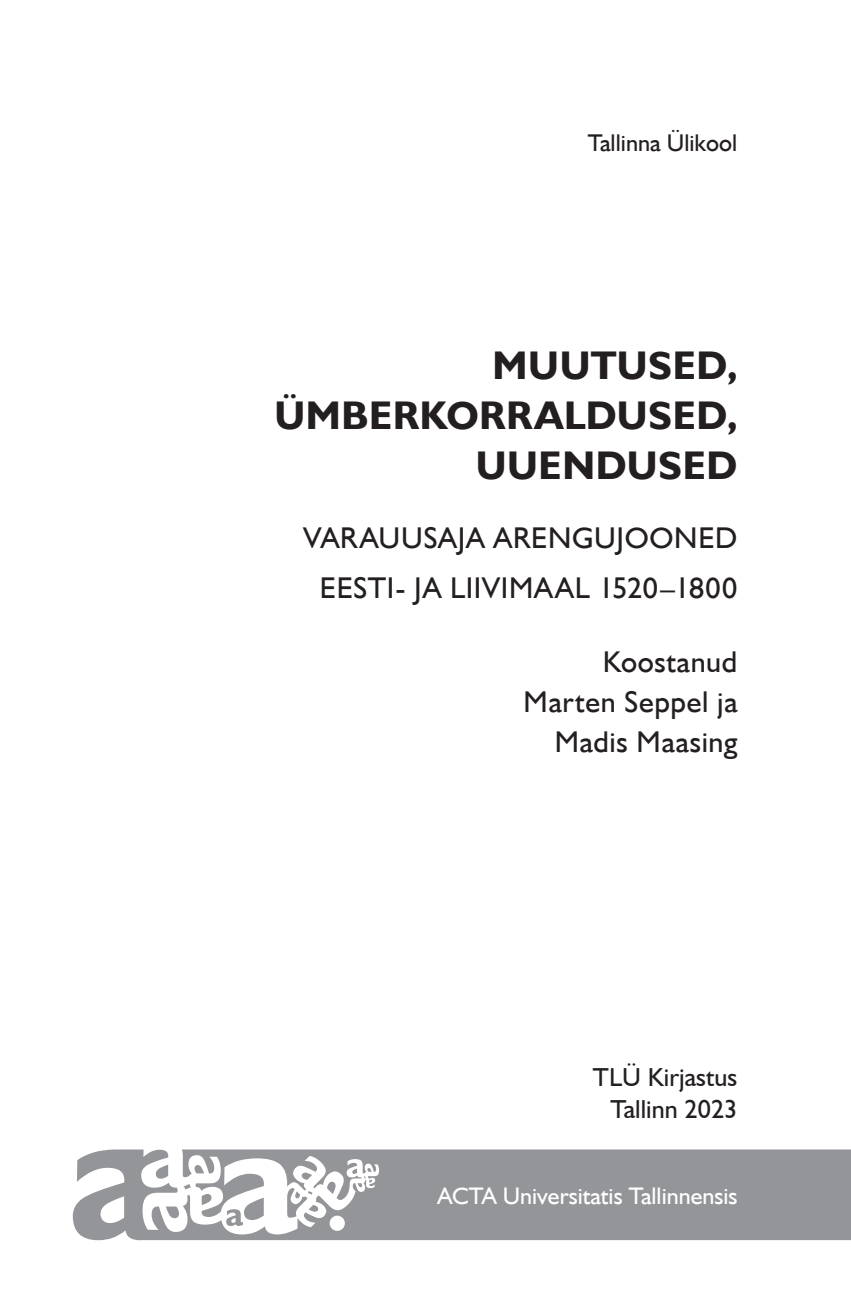
<style>
.page{position:relative;width:851px;height:1304px;background:#fff}
.page>*{position:absolute;margin:0;border:0;box-sizing:border-box;transform-origin:0 0}
.t1{font:700 40px/50px "Humanist 521 TL";letter-spacing:.015em;color:#231f20;text-align:right}
.t2{font:30px/40px "Humanist 521 TL";letter-spacing:.025em;color:#231f20}
.t3{font:30px "Humanist 521 TL";letter-spacing:-.005em;color:#231f20}
.t4{font:26px/32px "Humanist 521 BT";letter-spacing:.005em;color:#231f20;text-align:right}
.t5{font:24.2px "Humanist 521 TL";color:#231f20}
.t6{font:24px "Humanist 521 TL";color:#fff}
</style>
<div class="page">
<svg style="left:73px;top:1149px;width:777px;height:91px;fill:#939598"></svg>
<p class="t5" style="left:587px;top:128px;width:151px">Tallinna Ülikool</p>
<h1 class="t1" style="left:274px;top:339px;width:464px">MUUTUSED,<br>ÜMBERKORRALDUSED,<br>UUENDUSED</h1>
<p class="t2" style="left:320px;top:512px;width:419px;line-height:50px;text-indent:104px">saja arengujooned<br>Eesti- ja Liivimaal</p>
<p class="t2" style="left:303px;top:517px;width:78px">Varauu</p>
<p class="t3" style="left:598px;top:569px;width:140px">1520–1800</p>
<p class="t2" style="left:523px;top:641px;width:215px;text-align:right">Koostanud<br>Marten Seppel ja<br>Madis Maasing</p>
<p class="t4" style="left:593px;top:1060px;width:146px">TLÜ Kirjastus<br>Tallinn 2023</p>
<p class="t6" style="left:437px;top:1181px;width:301px">ACTA Universitatis Tallinnensis</p>
</div>
